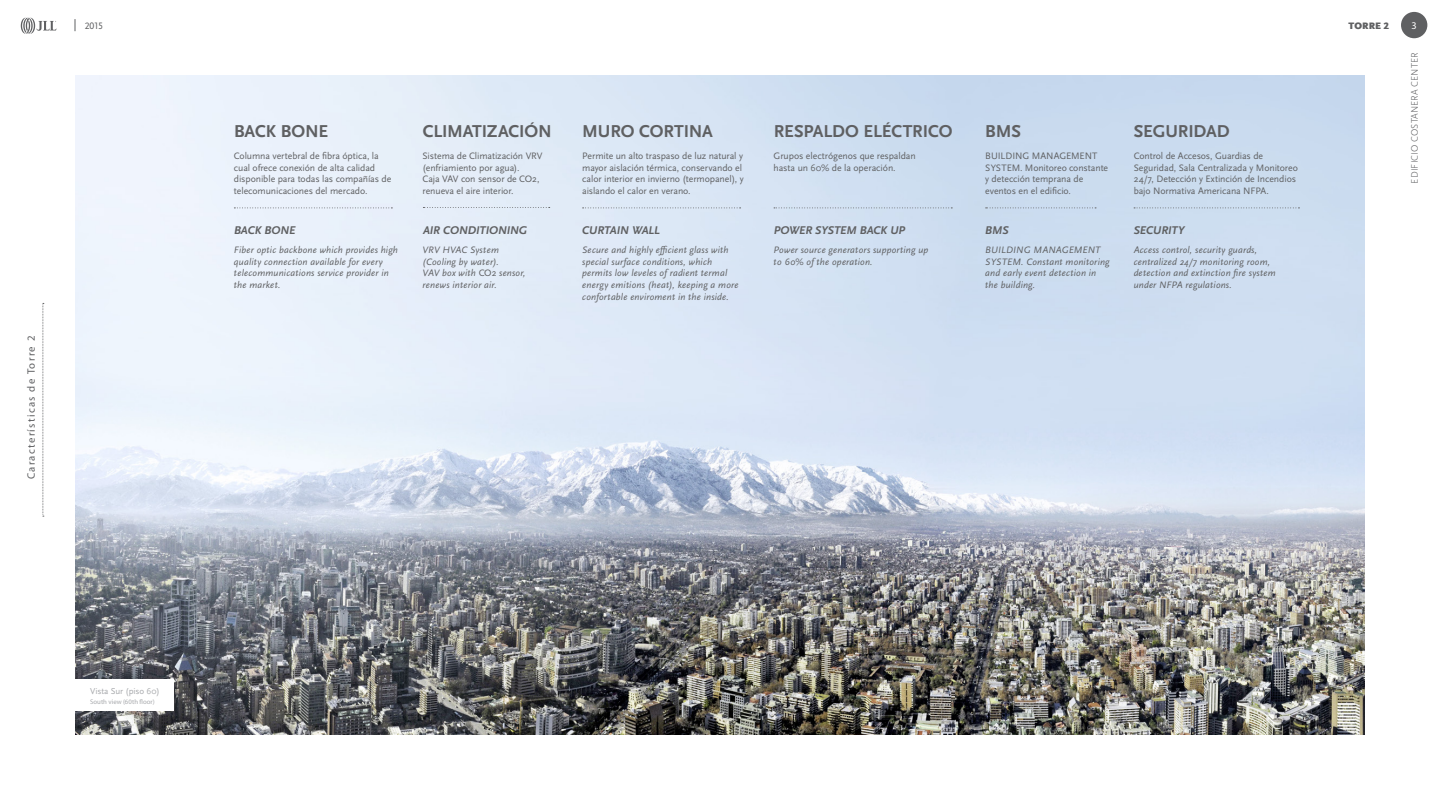
<style>
.page{position:relative;width:1440px;height:810px;background:#fff}
.page>*{position:absolute;margin:0;border:0;box-sizing:border-box;transform-origin:0 0}
.t1{font:700 18px "Scala Sans Pro";letter-spacing:-.005em;color:#5f6062}
.t2{font:italic 700 11.7px "Scala Sans Pro";letter-spacing:-.005em;color:#5f6062}
.t3{font:10.8px "Myriad Pro";letter-spacing:.12em;color:#5f6062}
.t4{font:10.27px "Myriad Pro";color:#fff}
.t5{font:9.75px/11.7px "Scala Sans Pro";letter-spacing:-.01em;color:#5f6062}
.t6{font:italic 9.75px/11.7px "Scala Sans Pro";letter-spacing:.02em;color:#5f6062}
.t7{font:300 9.75px "Scala Sans Pro";letter-spacing:.01em;color:#5f6062}
.t8{font:900 9.75px "Scala Sans Pro";letter-spacing:.01em;color:#5f6062}
.t9{font:9px "Scala Sans Pro";letter-spacing:-.015em;color:#a7a9ac}
.t10{font:6.75px "Myriad Pro";letter-spacing:.005em;color:#a7a9ac}
.s1{font-size:9.82px}
.s2{font-style:normal}
.s3{font-style:normal;font-size:9.82px}
</style>
<div class="page">
<img style="left:75px;top:75px;width:1290px;height:660px">
<div style="left:70px;top:679px;width:104px;height:32px;background:#fff"></div>
<svg style="left:583px;top:207px;width:158px;height:1px"></svg>
<svg style="left:234px;top:207px;width:158px;height:1px"></svg>
<svg style="left:774px;top:207px;width:178px;height:1px"></svg>
<svg style="left:1134px;top:207px;width:165px;height:1px"></svg>
<svg style="left:986px;top:207px;width:110px;height:1px"></svg>
<svg style="left:423px;top:207px;width:127px;height:1px"></svg>
<div style="left:1401px;top:12px;width:26px;height:26px;background:#5f6062;border-radius:50%"></div>
<svg style="left:43px;top:303px;width:1px;height:214px"></svg>
<svg style="left:21px;top:18px;width:36px;height:16px"></svg>
<svg style="left:75px;top:19px;width:1px;height:12px"></svg>
<p class="t3" style="left:24px;top:479px;width:145px;rotate:-90deg">Características de Torre 2</p>
<p class="t5" style="left:85px;top:20px;width:20px">2015</p>
<p class="t8" style="left:1349px;top:20px;width:42px">TORRE 2</p>
<h1 class="t1" style="left:234px;top:121px;width:96px">BACK BONE</h1>
<h1 class="t1" style="left:582px;top:121px;width:132px">MURO CORTINA</h1>
<h1 class="t1" style="left:774px;top:121px;width:180px">RESPALDO ELÉCTRICO</h1>
<h1 class="t1" style="left:985px;top:121px;width:37px">BMS</h1>
<h1 class="t1" style="left:1134px;top:121px;width:97px">SEGURIDAD</h1>
<h1 class="t1" style="left:423px;top:121px;width:131px">CLIMATIZACIÓN</h1>
<p class="t5" style="left:234px;top:150px;width:159px">Columna vertebral de fibra óptica, la cual ofrece conexión de alta calidad disponible para todas las compañías de telecomunicaciones del mercado.</p>
<p class="t5" style="left:774px;top:150px;width:144px">Grupos electrógenos que respaldan hasta un 60% de la operación.</p>
<p class="t5" style="left:985px;top:150px;width:18px">Buildi</p>
<p class="t5" style="left:582px;top:150px;width:163px">Permite un alto traspaso de luz natural y mayor aislación térmica, conservando el calor interior en invierno (termopanel), y aislando el calor en verano.</p>
<p class="t5" style="left:985px;top:150px;width:124px;text-indent:30px">ng management<br>System. M onitoreo constante y detección temprana de eventos en el edificio.</p>
<p class="t5" style="left:1134px;top:150px;width:166px">Control de Accesos, Guardias de Seguridad, Sala Centralizada y M onitoreo 24/7, Detección y Extinción de Incendios bajo N ormativa Americana N FPA.</p>
<p class="t5" style="left:423px;top:150px;width:121px">Sistema de Climatización VRV (enfriamiento por agua).<br>Caja VAV con sensor de CO<span class="s1">2</span>, renueva el aire interior.</p>
<p class="t2" style="left:234px;top:224px;width:63px">BACK BONE</p>
<p class="t2" style="left:582px;top:224px;width:79px">CURTAIN WALL</p>
<p class="t2" style="left:774px;top:224px;width:133px">POWER SYSTEM BACK UP</p>
<p class="t2" style="left:985px;top:224px;width:25px">BMS</p>
<p class="t2" style="left:1134px;top:224px;width:53px">SECURITY</p>
<p class="t2" style="left:423px;top:224px;width:106px">AIR CONDITIONING</p>
<p class="t6" style="left:582px;top:244px;width:158px">Secure and highly efficient glass with special surface conditions, which permits low leveles of radient termal energy emitions (heat), keeping a more confortable enviroment in the inside.</p>
<p class="t6" style="left:234px;top:244px;width:166px">Fiber optic backbone which provides high quality connection available for every telecommunications service provider in the market.</p>
<p class="t6" style="left:774px;top:244px;width:156px">Power source generators supporting up to 60% of the operation.</p>
<p class="t6" style="left:985px;top:244px;width:65px">Building Managemen</p>
<p class="t6" style="left:423px;top:244px;width:105px">VRV HVAC System (Cooling by water).<br>VAV box with <span class="s2">CO</span><span class="s3">2</span> sensor, renews interior air.</p>
<p class="t6" style="left:985px;top:244px;width:126px;text-indent:110px">t<br>System. Constant monitoring and early event detection in the building.</p>
<p class="t6" style="left:1134px;top:244px;width:144px">Access control, security guards, centralized 24/7 monitoring room, detection and extinction fire system under NFPA regulations.</p>
<p class="t4" style="left:1412px;top:19px;width:7px">3</p>
<p class="t7" style="left:1409px;top:184px;width:133px;rotate:-90deg">Edificio Costanera Center</p>
<p class="t9" style="left:90px;top:685px;width:71px">Vista Sur (piso 60)</p>
<p class="t10" style="left:90px;top:697px;width:66px">South view (60th floor)</p>
</div>
